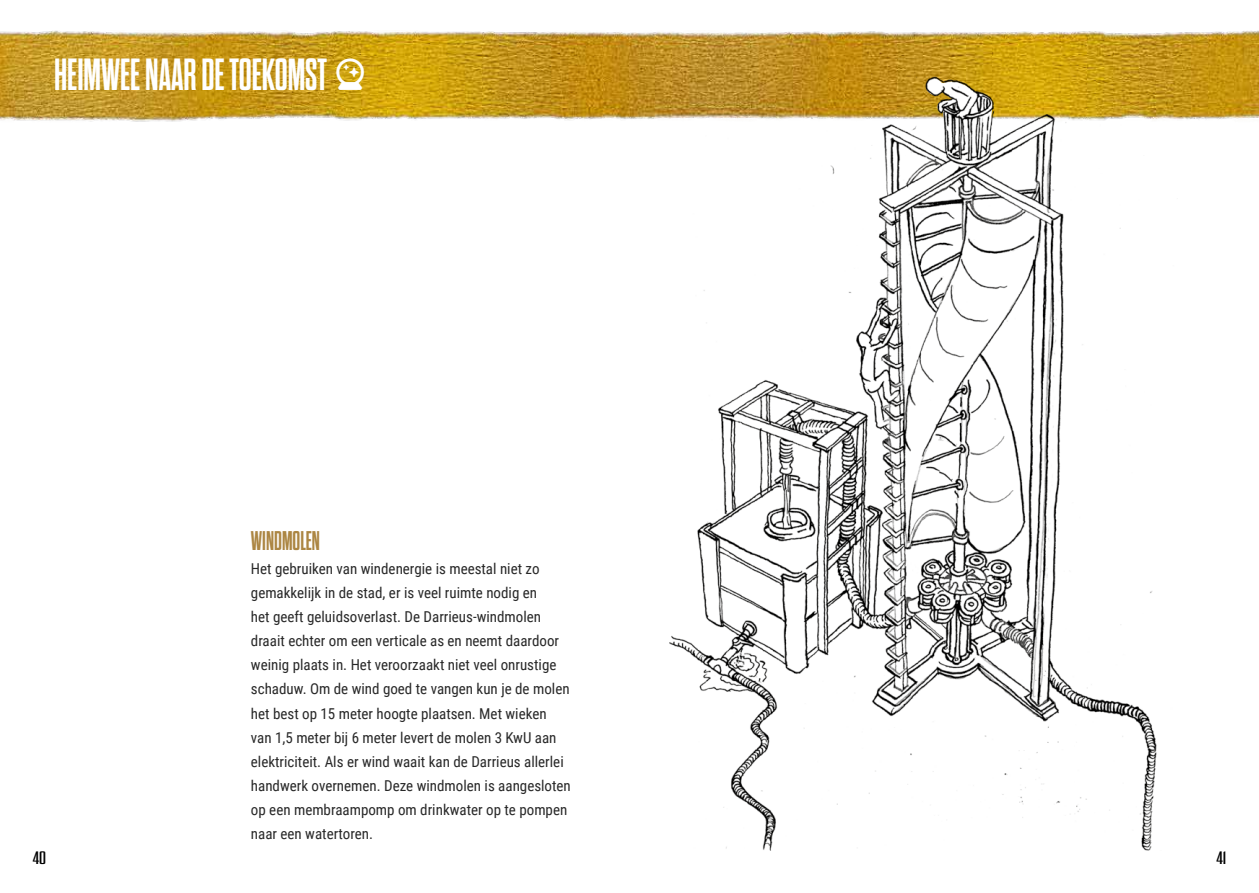
<style>
.page{position:relative;width:1259px;height:893px;background:#fff}
.page>*{position:absolute;margin:0;border:0;box-sizing:border-box;transform-origin:0 0}
.t1{font:700 45px "Dharma Gothic M";color:#fff}
.t2{font:700 27px "Dharma Gothic M";color:#ac8643}
.t3{font:18px "Dharma Gothic M";color:#000;scale:1.5 1}
.t4{font:15px/24px "Roboto Condensed";color:#282828}
</style>
<div class="page">
<img style="left:0;top:31px;width:1259px;height:91px">
<img style="left:640px;top:48px;width:537px;height:803px">
<svg style="left:336px;top:58px;width:28px;height:32px"></svg>
<h1 class="t1" style="left:54px;top:53px;width:274px">HEIMWEE NAAR DE TOEKOMST</h1>
<h2 class="t2" style="left:251px;top:528px;width:70px">WINDMOLEN</h2>
<p class="t4" style="left:251px;top:557px;width:321px">Het gebruiken van windenergie is meestal niet zo gemakkelijk in de stad, er is veel ruimte nodig en<br>het geeft geluidsoverlast. De Darrieus-windmolen draait echter om een verticale as en neemt daardoor weinig plaats in. Het veroorzaakt niet veel onrustige schaduw. Om de wind goed te vangen kun je de molen het best op 15 meter hoogte plaatsen. Met wieken van 1,5 meter bij 6 meter levert de molen 3 KwU aan elektriciteit. Als er wind waait kan de Darrieus allerlei handwerk overnemen. Deze windmolen is aangesloten op een membraampomp om drinkwater op te pompen naar een watertoren.</p>
<p class="t3" style="left:33px;top:850px;width:10px">40</p>
<p class="t3" style="left:1216px;top:850px;width:8px">41</p>
</div>
